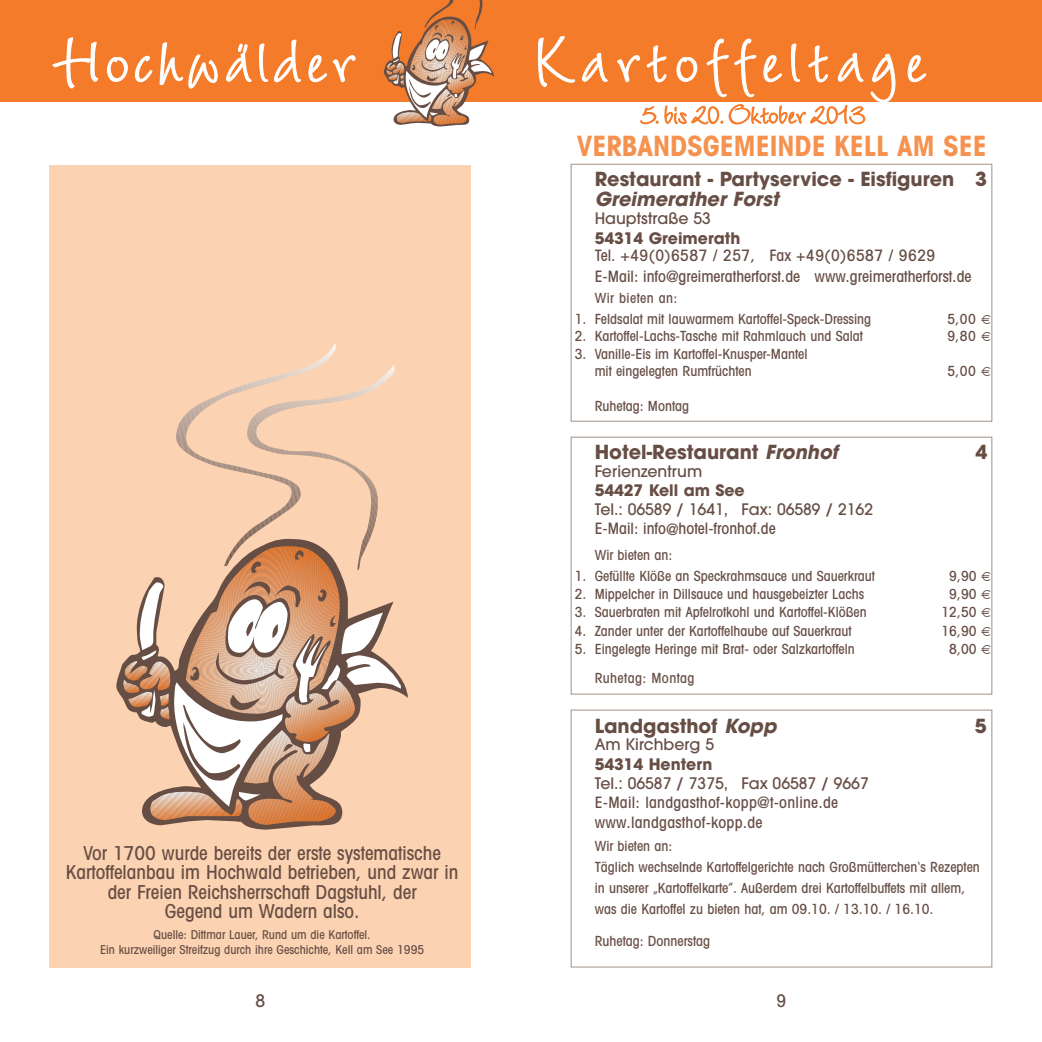
<style>
.page{position:relative;width:1042px;height:1042px;background:#fff}
.page>*{position:absolute;margin:0;border:0;box-sizing:border-box;transform-origin:0 0}
.t1{font:700 condensed 28px "Avant Garde";color:#f6924f}
.t2{font:500 condensed 19.25px/19.2px "Avant Garde";color:#674e45;text-align:center}
.t3{font:700 19.25px "Avant Garde";color:#674e45}
.t4{font:italic 700 19.25px "Avant Garde";color:#674e45}
.t5{font:500 condensed 17.5px "Avant Garde";color:#674e45}
.t6{font:500 condensed 15.75px/20.1px "Avant Garde";color:#674e45}
.t7{font:500 15.75px "Avant Garde";color:#674e45}
.t8{font:700 15.75px "Avant Garde";color:#674e45}
.t9{font:500 condensed 14px/21px "Avant Garde";color:#674e45}
.t10{font:500 condensed 14px "Avant Garde";letter-spacing:.03em;color:#674e45}
.t11{font:500 condensed 12.25px/14.7px "Avant Garde";color:#674e45;text-align:center}
.s1{font-style:italic}
</style>
<div class="page">
<div style="left:0;top:0;width:1042px;height:102px;background:#f47b2a"></div>
<svg style="left:384px;top:0;width:110px;height:126px"></svg>
<svg style="left:52px;top:37px;width:46px;height:52px"></svg>
<svg style="left:107px;top:57px;width:21px;height:25px"></svg>
<svg style="left:135px;top:56px;width:18px;height:26px"></svg>
<svg style="left:159px;top:42px;width:59px;height:47px"></svg>
<svg style="left:226px;top:43px;width:26px;height:39px"></svg>
<svg style="left:259px;top:43px;width:9px;height:39px"></svg>
<svg style="left:274px;top:39px;width:27px;height:44px"></svg>
<svg style="left:308px;top:55px;width:48px;height:28px"></svg>
<svg style="left:538px;top:36px;width:37px;height:51px"></svg>
<svg style="left:582px;top:53px;width:26px;height:29px"></svg>
<svg style="left:907px;top:55px;width:19px;height:27px"></svg>
<svg style="left:617px;top:38px;width:279px;height:87px"></svg>
<div style="left:570px;top:164px;width:422px;height:258px;border:1px solid #a5968d"></div>
<div style="left:570px;top:437px;width:422px;height:257px;border:1px solid #a5968d"></div>
<div style="left:570px;top:709px;width:422px;height:258px;border:1px solid #a5968d"></div>
<div style="left:50px;top:165px;width:421px;height:802px;background:#fcd3b2"></div>
<svg style="left:116px;top:663px;width:292px;height:166px"></svg>
<svg style="left:123px;top:344px;width:278px;height:481px"></svg>
<h2 class="t2" style="left:66px;top:845px;width:394px">Vor 1700 wurde bereits der erste systematische Kartoffelanbau im Hochwald betrieben, und zwar in der Freien Reichsherrschaft Dagstuhl, der<br>Gegend um Wadern also.</h2>
<p class="t11" style="left:100px;top:929px;width:326px">Quelle: Dittmar Lauer, Rund um die Kartoffel.<br>Ein kurzweiliger Streifzug durch ihre Geschichte, Kell am See 1995</p>
<p class="t5" style="left:256px;top:994px;width:11px">8</p>
<h1 class="t1" style="left:577px;top:136px;width:411px">VERBANDSGEMEINDE KELL AM SEE</h1>
<h2 class="t3" style="left:595px;top:172px;width:394px">Restaurant - Partyservice - Eisfiguren 3</h2>
<h2 class="t4" style="left:595px;top:192px;width:189px">Greimerather Forst</h2>
<p class="t7" style="left:595px;top:212px;width:118px">Hauptstraße 53</p>
<p class="t8" style="left:595px;top:232px;width:147px">54314 Greimerath</p>
<p class="t6" style="left:595px;top:247px;width:378px">Tel. +49(0)6587 / 257, Fax +49(0)6587 / 9629<br>E-Mail: info@greimeratherforst.de www.greimeratherforst.de</p>
<p class="t10" style="left:595px;top:292px;width:84px">Wir bieten an:</p>
<p class="t9" style="left:575px;top:309px;width:298px">1. Feldsalat mit lauwarmem Kartoffel-Speck-Dressing</p>
<p class="t9" style="left:947px;top:309px;width:30px">5,00</p>
<p class="t9" style="left:575px;top:327px;width:290px">2. Kartoffel-Lachs-Tasche mit Rahmlauch und Salat</p>
<p class="t9" style="left:947px;top:327px;width:30px">9,80</p>
<p class="t9" style="left:595px;top:346px;width:214px;line-height:17.5px;text-indent:-20px">3. Vanille-Eis im Kartoffel-Knusper-Mantel mit eingelegten Rumfrüchten</p>
<p class="t9" style="left:947px;top:362px;width:30px">5,00</p>
<p class="t9" style="left:595px;top:397px;width:96px">Ruhetag: Montag</p>
<h2 class="t3" style="left:595px;top:445px;width:245px">Hotel-Restaurant <span class="s1">Fronhof</span></h2>
<h2 class="t3" style="left:975px;top:445px;width:13px">4</h2>
<p class="t7" style="left:595px;top:465px;width:109px">Ferienzentrum</p>
<p class="t8" style="left:595px;top:484px;width:152px">54427 Kell am See</p>
<p class="t7" style="left:595px;top:503px;width:280px">Tel.: 06589 / 1641, Fax: 06589 / 2162</p>
<p class="t6" style="left:595px;top:520px;width:182px">E-Mail: info@hotel-fronhof.de</p>
<p class="t9" style="left:595px;top:545px;width:79px">Wir bieten an:</p>
<p class="t9" style="left:575px;top:566px;width:302px">1. Gefüllte Klöße an Speckrahmsauce und Sauerkraut</p>
<p class="t9" style="left:949px;top:566px;width:29px">9,90</p>
<p class="t9" style="left:575px;top:585px;width:291px">2. Mippelcher in Dillsauce und hausgebeizter Lachs</p>
<p class="t9" style="left:949px;top:585px;width:29px">9,90</p>
<p class="t9" style="left:575px;top:603px;width:293px">3. Sauerbraten mit Apfelrotkohl und Kartoffel-Klößen</p>
<p class="t9" style="left:941px;top:603px;width:37px">12,50</p>
<p class="t9" style="left:575px;top:621px;width:278px">4. Zander unter der Kartoffelhaube auf Sauerkraut</p>
<p class="t9" style="left:941px;top:621px;width:37px">16,90</p>
<p class="t9" style="left:575px;top:640px;width:281px">5. Eingelegte Heringe mit Brat- oder Salzkartoffeln</p>
<p class="t9" style="left:949px;top:640px;width:29px">8,00</p>
<p class="t10" style="left:595px;top:673px;width:101px">Ruhetag: Montag</p>
<h2 class="t3" style="left:595px;top:719px;width:187px">Landgasthof <span class="s1">Kopp</span></h2>
<h2 class="t3" style="left:975px;top:719px;width:13px">5</h2>
<p class="t7" style="left:595px;top:739px;width:121px">Am Kirchberg 5</p>
<p class="t8" style="left:595px;top:758px;width:119px">54314 Hentern</p>
<p class="t7" style="left:595px;top:777px;width:276px">Tel.: 06587 / 7375, Fax 06587 / 9667</p>
<p class="t6" style="left:595px;top:794px;width:245px;line-height:19.2px">E-Mail: landgasthof-kopp@t-online.de www.landgasthof-kopp.de</p>
<p class="t9" style="left:595px;top:837px;width:387px">Wir bieten an:<br>Täglich wechselnde Kartoffelgerichte nach Großmütterchen‘s Rezepten in unserer „Kartoffelkarte”. Außerdem drei Kartoffelbuffets mit allem, was die Kartoffel zu bieten hat, am 09.10. / 13.10. / 16.10.</p>
<p class="t9" style="left:595px;top:931px;width:117px">Ruhetag: Donnerstag</p>
<p class="t5" style="left:776px;top:994px;width:11px">9</p>
</div>
